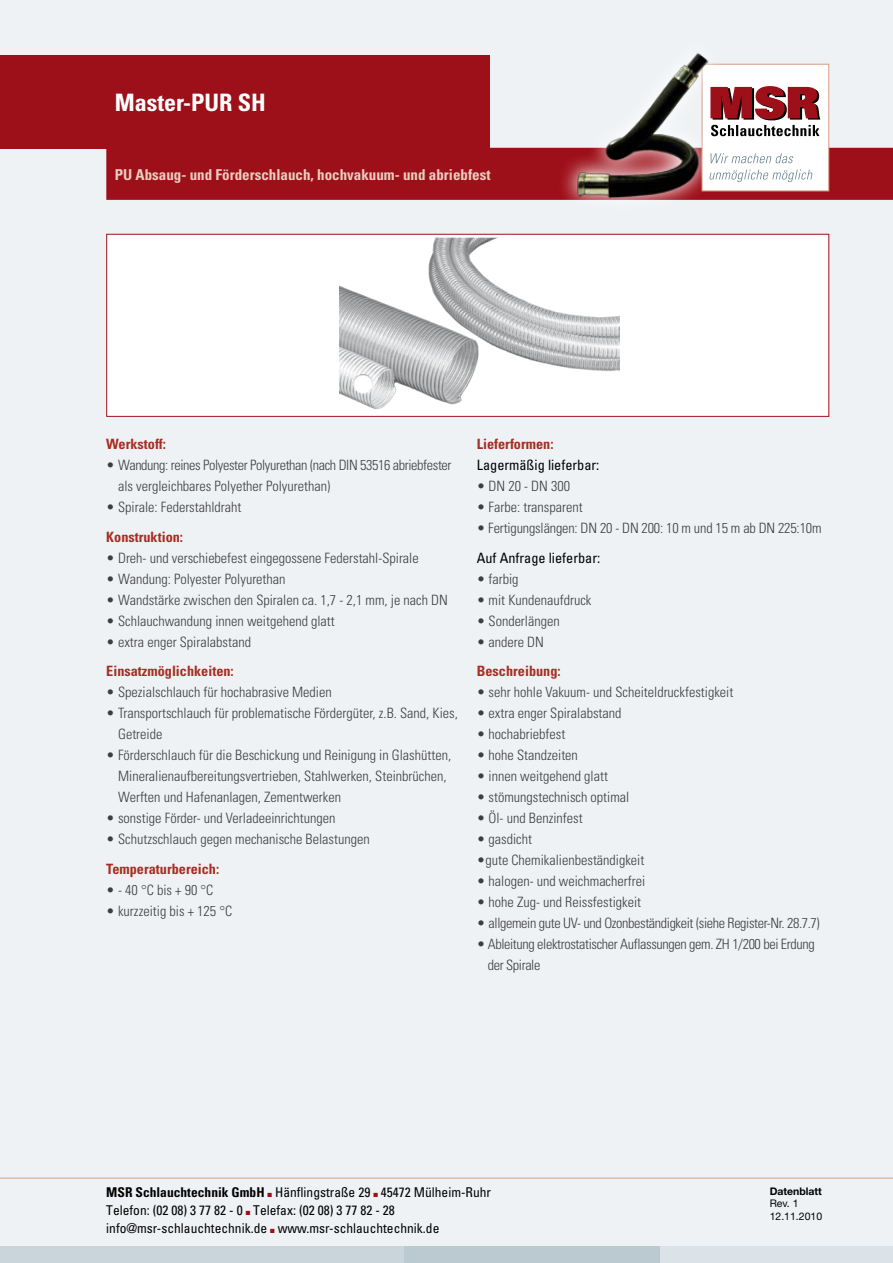
<style>
.page{position:relative;width:893px;height:1263px;background:#eff2f5}
.page>*{position:absolute;margin:0;border:0;box-sizing:border-box;transform-origin:0 0}
.t1{font:700 condensed 24px "Univers";color:#fff}
.t2{font:700 condensed 15px "Univers";color:#ebcec0}
.t3{font:300 condensed 14.25px/21px "Univers";color:#3e3e40}
.t4{font:300 condensed 14.25px/21px "Univers";letter-spacing:-.025em;color:#3e3e40}
.t5{font:700 condensed 14.25px "Univers";color:#a72d22}
.t6{font:condensed 14.25px "Univers";color:#000}
.t7{font:condensed 13.5px/18px "Univers";color:#000}
.t8{font:10.5px/12.6px "Helvetica Neue";color:#000}
.t9{font:700 10.5px "Helvetica Neue";color:#000}
.s1{font-weight:700}
.s2{color:#9e1019}
</style>
<div class="page">
<div style="left:0;top:55px;width:489px;height:94px;background:#9e1019"></div>
<div style="left:0;top:1246px;width:404px;height:17px;background:#cad5db"></div>
<div style="left:404px;top:1246px;width:255px;height:17px;background:#bbc9d0"></div>
<div style="left:659px;top:1246px;width:234px;height:17px;background:#dce3e8"></div>
<hr style="left:0;top:1178px;width:893px;height:1px;background:#d69e87">
<div style="left:702px;top:64px;width:127px;height:127px;background:#fff;border:1px solid #d69e87"></div>
<svg style="left:723px;top:86px;width:97px;height:50px"></svg>
<svg style="left:106px;top:148px;width:787px;height:52px"></svg>
<svg style="left:556px;top:63px;width:167px;height:137px"></svg>
<img style="left:575px;top:53px;width:141px;height:147px">
<div style="left:107px;top:234px;width:722px;height:182px;background:#fff"></div>
<img style="left:339px;top:237px;width:281px;height:172px">
<div style="left:106px;top:234px;width:723px;height:183px;border:1px solid #9e1019"></div>
<h1 class="t1" style="left:115px;top:88px;width:153px">Master-PUR SH</h1>
<p class="t2" style="left:115px;top:165px;width:377px">PU Absaug- und Förderschlauch, hochvakuum- und abriebfest</p>
<p class="t5" style="left:106px;top:435px;width:61px">Werkstoff:</p>
<p class="t4" style="left:118px;top:454px;width:335px;text-indent:-12px">• Wandung: reines Polyester Polyurethan (nach DIN 53516 abriebfester als vergleichbares Polyether Polyurethan)</p>
<p class="t3" style="left:106px;top:496px;width:137px">• Spirale: Federstahldraht</p>
<p class="t5" style="left:106px;top:528px;width:78px">Konstruktion:</p>
<p class="t3" style="left:106px;top:547px;width:314px">• Dreh- und verschiebefest eingegossene Federstahl-Spirale</p>
<p class="t3" style="left:106px;top:568px;width:181px">• Wandung: Polyester Polyurethan</p>
<p class="t3" style="left:106px;top:589px;width:343px">• Wandstärke zwischen den Spiralen ca. 1,7 - 2,1 mm, je nach DN</p>
<p class="t3" style="left:106px;top:610px;width:230px">• Schlauchwandung innen weitgehend glatt</p>
<p class="t3" style="left:106px;top:631px;width:146px">• extra enger Spiralabstand</p>
<p class="t5" style="left:106px;top:662px;width:129px">Einsatzmöglichkeiten:</p>
<p class="t3" style="left:106px;top:681px;width:227px">• Spezialschlauch für hochabrasive Medien</p>
<p class="t3" style="left:118px;top:702px;width:341px;text-indent:-12px">• Transportschlauch für problematische Fördergüter, z.B. Sand, Kies,<br>Getreide</p>
<p class="t3" style="left:118px;top:744px;width:335px;text-indent:-12px">• Förderschlauch für die Beschickung und Reinigung in Glashütten,<br>Mineralienaufbereitungsvertrieben, Stahlwerken, Steinbrüchen,<br>Werften und Hafenanlagen, Zementwerken</p>
<p class="t3" style="left:106px;top:807px;width:231px">• sonstige Förder- und Verladeeinrichtungen</p>
<p class="t3" style="left:106px;top:828px;width:265px">• Schutzschlauch gegen mechanische Belastungen</p>
<p class="t5" style="left:106px;top:860px;width:114px">Temperaturbereich:</p>
<p class="t3" style="left:106px;top:879px;width:109px">• - 40 °C bis + 90 °C</p>
<p class="t3" style="left:106px;top:900px;width:127px">• kurzzeitig bis + 125 °C</p>
<p class="t5" style="left:477px;top:435px;width:78px">Lieferformen:</p>
<p class="t6" style="left:477px;top:456px;width:124px">Lagermäßig lieferbar:</p>
<p class="t3" style="left:477px;top:475px;width:95px">• DN 20 - DN 300</p>
<p class="t3" style="left:477px;top:496px;width:107px">• Farbe: transparent</p>
<p class="t3" style="left:477px;top:517px;width:346px">• Fertigungslängen: DN 20 - DN 200: 10 m und 15 m ab DN 225:10m</p>
<p class="t6" style="left:477px;top:549px;width:125px">Auf Anfrage lieferbar:</p>
<p class="t3" style="left:477px;top:568px;width:43px">• farbig</p>
<p class="t3" style="left:477px;top:589px;width:116px">• mit Kundenaufdruck</p>
<p class="t3" style="left:477px;top:610px;width:84px">• Sonderlängen</p>
<p class="t3" style="left:477px;top:631px;width:69px">• andere DN</p>
<p class="t5" style="left:477px;top:662px;width:85px">Beschreibung:</p>
<p class="t3" style="left:477px;top:681px;width:258px">• sehr hohle Vakuum- und Scheiteldruckfestigkeit</p>
<p class="t3" style="left:477px;top:702px;width:146px">• extra enger Spiralabstand</p>
<p class="t3" style="left:477px;top:723px;width:90px">• hochabriebfest</p>
<p class="t3" style="left:477px;top:744px;width:103px">• hohe Standzeiten</p>
<p class="t3" style="left:477px;top:765px;width:133px">• innen weitgehend glatt</p>
<p class="t3" style="left:477px;top:786px;width:154px">• stömungstechnisch optimal</p>
<p class="t3" style="left:477px;top:807px;width:107px">• Öl- und Benzinfest</p>
<p class="t3" style="left:477px;top:828px;width:57px">• gasdicht</p>
<p class="t3" style="left:477px;top:849px;width:169px">•gute Chemikalienbeständigkeit</p>
<p class="t3" style="left:477px;top:870px;width:170px">• halogen- und weichmacherfrei</p>
<p class="t3" style="left:477px;top:891px;width:166px">• hohe Zug- und Reissfestigkeit</p>
<p class="t4" style="left:477px;top:912px;width:344px">• allgemein gute UV- und Ozonbeständigkeit (siehe Register-Nr. 28.7.7)</p>
<p class="t4" style="left:488px;top:933px;width:328px;text-indent:-11px">• Ableitung elektrostatischer Auflassungen gem. ZH 1/200 bei Erdung der Spirale</p>
<p class="t7" style="left:106px;top:1183px;width:386px"><span class="s1">MSR Schlauchtechnik GmbH</span> <span class="s2">■</span> Hänflingstraße 29 <span class="s2">■</span> 45472 Mülheim-Ruhr<br>Telefon: (02 08) 3 77 82 - 0 <span class="s2">■</span> Telefax: (02 08) 3 77 82 - 28 info@msr-schlauchtechnik.de <span class="s2">■</span> www.msr-schlauchtechnik.de</p>
<p class="t9" style="left:770px;top:1184px;width:54px">Datenblatt</p>
<p class="t8" style="left:770px;top:1197px;width:54px">Rev. 1<br>12.11.2010</p>
</div>
